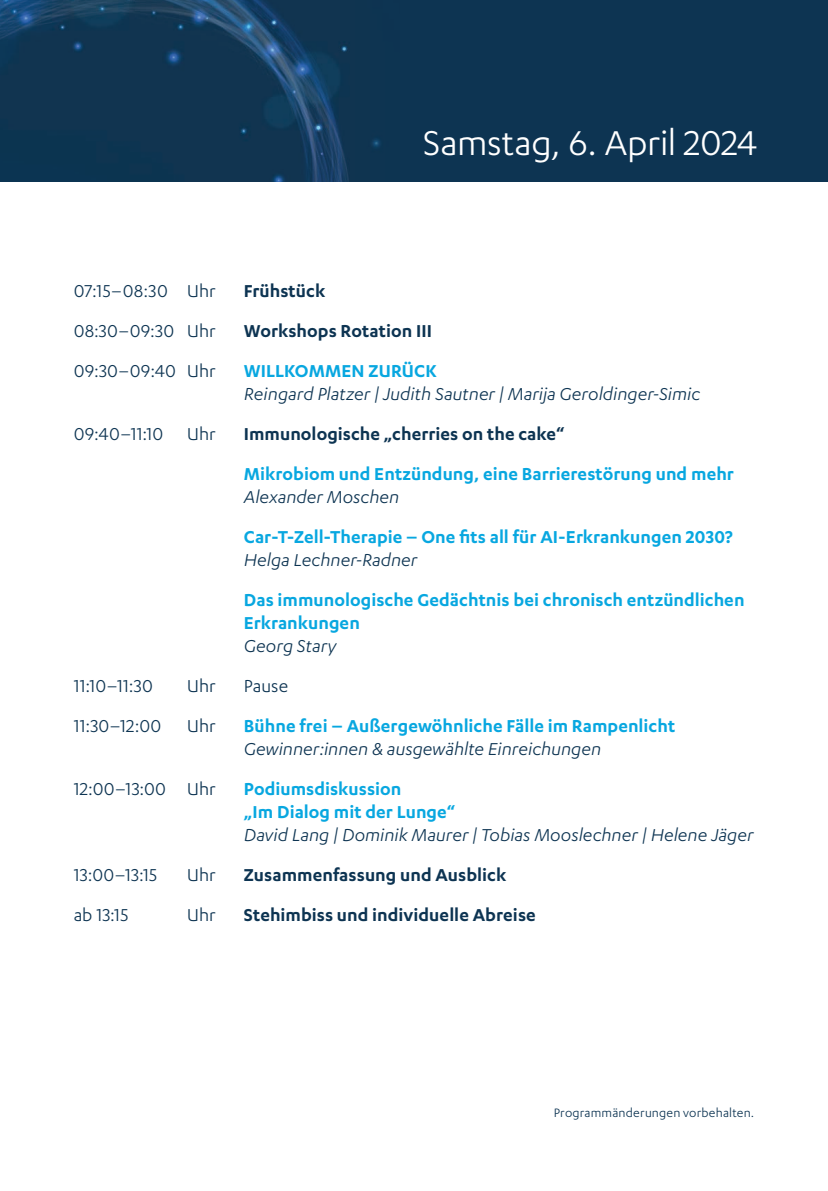
<style>
.page{position:relative;width:828px;height:1191px;background:#fff}
.page>*{position:absolute;margin:0;border:0;box-sizing:border-box;transform-origin:0 0}
.t1{font:40px "Karbon";letter-spacing:-.01em;color:#fff}
.t2{font:600 20px/23px "Karbon";letter-spacing:.005em;color:#08a7e0}
.t3{font:italic 20px "Karbon";letter-spacing:.005em;color:#0d3452}
.t4{font:20px "Karbon";color:#0d3452}
.t5{font:600 20px "Karbon";letter-spacing:.005em;color:#0d3452}
.t6{font:14px "Karbon";letter-spacing:.015em;color:#0d3452}
</style>
<div class="page">
<img style="left:0;top:0;width:340px;height:181px">
<div style="left:340px;top:0;width:488px;height:181px;background:#0d3452"></div>
<h1 class="t1" style="left:423px;top:121px;width:335px">Samstag, 6. April 2024</h1>
<p class="t4" style="left:74px;top:280px;width:144px">07:15–08:30 Uhr</p>
<p class="t5" style="left:244px;top:280px;width:83px">Frühstück</p>
<p class="t4" style="left:74px;top:320px;width:144px">08:30–09:30 Uhr</p>
<p class="t5" style="left:244px;top:320px;width:190px">Workshops Rotation III</p>
<p class="t4" style="left:74px;top:360px;width:144px">09:30–09:40 Uhr</p>
<p class="t2" style="left:244px;top:359px;width:194px">WILLKOMMEN ZURÜCK</p>
<p class="t3" style="left:244px;top:383px;width:458px">Reingard Platzer | Judith Sautner | Marija Geroldinger-Simic</p>
<p class="t4" style="left:74px;top:423px;width:144px">09:40–11:10 Uhr</p>
<p class="t5" style="left:244px;top:423px;width:322px">Immunologische „cherries on the cake“</p>
<p class="t2" style="left:244px;top:462px;width:491px">Mikrobiom und Entzündung, eine Barrierestörung und mehr</p>
<p class="t3" style="left:244px;top:486px;width:157px">Alexander Moschen</p>
<p class="t2" style="left:244px;top:525px;width:490px">Car-T-Zell-Therapie – One fits all für AI-Erkrankungen 2030?</p>
<p class="t3" style="left:244px;top:549px;width:175px">Helga Lechner-Radner</p>
<p class="t2" style="left:244px;top:588px;width:502px">Das immunologische Gedächtnis bei chronisch entzündlichen<br>Erkrankungen</p>
<p class="t3" style="left:244px;top:635px;width:94px">Georg Stary</p>
<p class="t4" style="left:74px;top:675px;width:81px">11:10–11:30</p>
<p class="t4" style="left:187px;top:675px;width:30px">Uhr</p>
<p class="t4" style="left:244px;top:675px;width:46px">Pause</p>
<p class="t4" style="left:74px;top:715px;width:89px">11:30–12:00</p>
<p class="t4" style="left:187px;top:715px;width:30px">Uhr</p>
<p class="t2" style="left:244px;top:714px;width:433px">Bühne frei – Außergewöhnliche Fälle im Rampenlicht</p>
<p class="t3" style="left:244px;top:738px;width:359px">Gewinner:innen &amp; ausgewählte Einreichungen</p>
<p class="t4" style="left:74px;top:778px;width:144px">12:00–13:00 Uhr</p>
<p class="t2" style="left:244px;top:777px;width:213px">Podiumsdiskussion<br>„Im Dialog mit der Lunge“</p>
<p class="t3" style="left:244px;top:824px;width:511px">David Lang | Dominik Maurer | Tobias Mooslechner | Helene Jäger</p>
<p class="t4" style="left:74px;top:864px;width:85px">13:00–13:15</p>
<p class="t4" style="left:187px;top:864px;width:30px">Uhr</p>
<p class="t5" style="left:244px;top:864px;width:264px">Zusammenfassung und Ausblick</p>
<p class="t4" style="left:74px;top:904px;width:56px">ab 13:15</p>
<p class="t4" style="left:187px;top:904px;width:30px">Uhr</p>
<p class="t5" style="left:244px;top:904px;width:293px">Stehimbiss und individuelle Abreise</p>
<p class="t6" style="left:554px;top:1105px;width:202px">Programmänderungen vorbehalten.</p>
</div>
